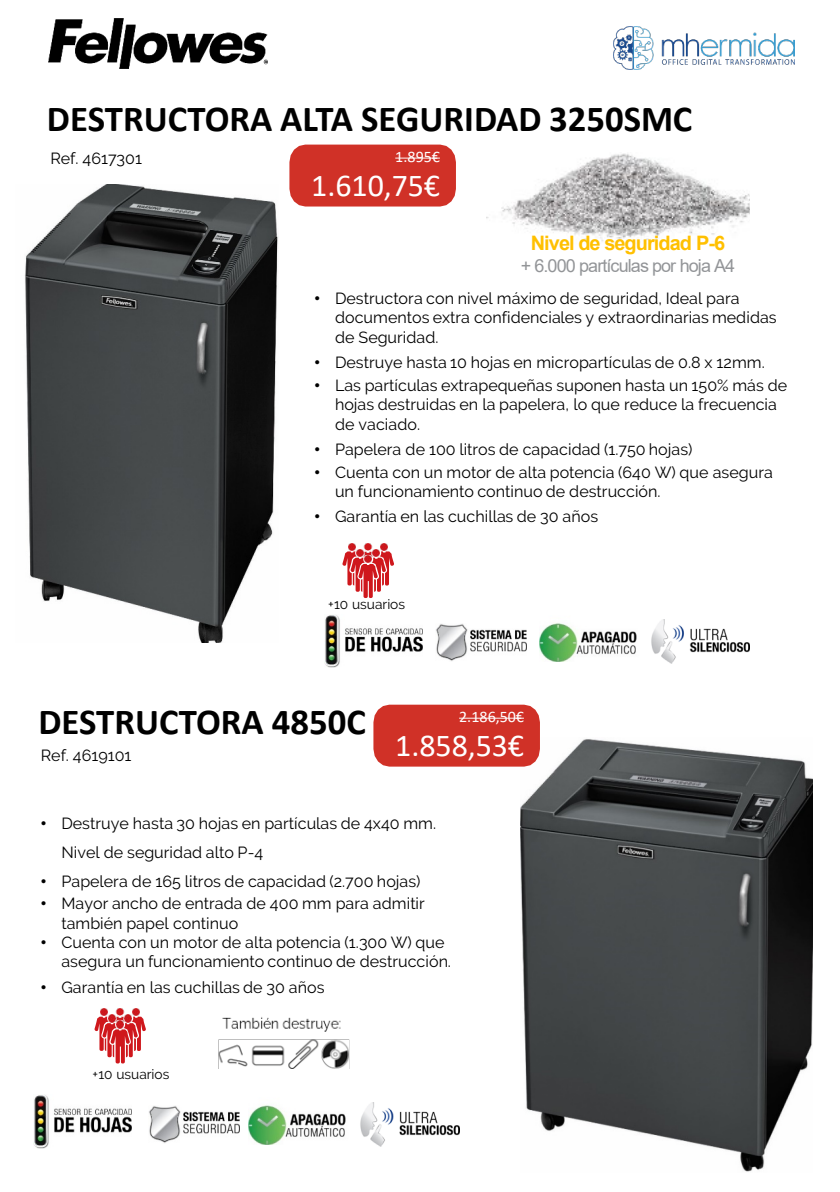
<style>
.page{position:relative;width:840px;height:1192px;background:#fff}
.page>*{position:absolute;margin:0;border:0;box-sizing:border-box;transform-origin:0 0}
.t1{font:700 36.8px "Calibri";color:#000}
.t2{font:32px "Calibri";letter-spacing:-.005em;color:#fff}
.t3{font:700 20px "Arial";letter-spacing:-.05em;color:#ffc000}
.t4{font:18px "Arial";letter-spacing:-.05em;color:#939598}
.t5{font:16px/19.4px "Raleway";letter-spacing:.005em;color:#000}
.t6{font:16px "Calibri";color:#fff}
.t7{font:13.6px "Raleway";color:#000}
.s1{font-family:"Arial"}
</style>
<div class="page">
<img style="left:48px;top:18px;width:219px;height:50px">
<img style="left:360px;top:1102px;width:99px;height:44px">
<svg style="left:95px;top:1008px;width:51px;height:55px"></svg>
<svg style="left:342px;top:543px;width:52px;height:55px"></svg>
<img style="left:248px;top:1105px;width:98px;height:38px">
<img style="left:34px;top:1095px;width:98px;height:52px">
<img style="left:324px;top:615px;width:98px;height:52px">
<img style="left:218px;top:1017px;width:132px;height:50px">
<img style="left:521px;top:739px;width:292px;height:432px">
<img style="left:25px;top:185px;width:254px;height:457px">
<img style="left:436px;top:624px;width:90px;height:37px">
<img style="left:149px;top:1106px;width:90px;height:37px">
<img style="left:651px;top:619px;width:99px;height:44px">
<img style="left:539px;top:623px;width:98px;height:38px">
<img style="left:486px;top:153px;width:264px;height:89px">
<img style="left:613px;top:26px;width:182px;height:43px">
<div style="left:289px;top:144px;width:167px;height:62px;background:#d03127"></div>
<div style="left:373px;top:704px;width:167px;height:62px;background:#d03127"></div>
<p class="t1" style="left:47px;top:93px;width:647px">DESTRUCTORA ALTA SEGURIDAD 3250SMC</p>
<p class="t5" style="left:50px;top:148px;width:93px">Ref. 4617301</p>
<p class="t6" style="left:395px;top:145px;width:46px">1.895€</p>
<p class="t2" style="left:311px;top:163px;width:130px">1.610,75€</p>
<p class="t3" style="left:531px;top:228px;width:196px">Nivel de seguridad P-6</p>
<p class="t4" style="left:521px;top:253px;width:216px">+ 6.000 partículas por hoja A4</p>
<p class="t5" style="left:335px;top:289px;width:443px;text-indent:-21px"><span class="s1">•</span> Destructora con nivel máximo de seguridad, Ideal para documentos extra confidenciales y extraordinarias medidas de Seguridad.</p>
<p class="t5" style="left:314px;top:353px;width:452px"><span class="s1">•</span> Destruye hasta 10 hojas en micropartículas de 0.8 x 12mm.</p>
<p class="t5" style="left:335px;top:375px;width:454px;text-indent:-21px"><span class="s1">•</span> Las partículas extrapequeñas suponen hasta un 150% más de hojas destruidas en la papelera, lo que reduce la frecuencia de vaciado.</p>
<p class="t5" style="left:314px;top:439px;width:380px"><span class="s1">•</span> Papelera de 100 litros de capacidad (1.750 hojas)</p>
<p class="t5" style="left:335px;top:462px;width:439px;text-indent:-21px"><span class="s1">•</span> Cuenta con un motor de alta potencia (640 W) que asegura un funcionamiento continuo de destrucción.</p>
<p class="t5" style="left:314px;top:507px;width:285px"><span class="s1">•</span> Garantía en las cuchillas de 30 años</p>
<p class="t7" style="left:328px;top:596px;width:78px">+10 usuarios</p>
<p class="t1" style="left:38px;top:695px;width:329px">DESTRUCTORA 4850C</p>
<p class="t5" style="left:41px;top:745px;width:92px">Ref. 4619101</p>
<p class="t6" style="left:459px;top:705px;width:66px">2.186,50€</p>
<p class="t2" style="left:395px;top:723px;width:130px">1.858,53€</p>
<p class="t5" style="left:61px;top:808px;width:376px;line-height:29px;text-indent:-21px"><span class="s1">•</span> Destruye hasta 30 hojas en partículas de 4x40 mm.<br>Nivel de seguridad alto P-4</p>
<p class="t5" style="left:41px;top:871px;width:381px"><span class="s1">•</span> Papelera de 165 litros de capacidad (2.700 hojas)</p>
<p class="t5" style="left:61px;top:893px;width:365px;text-indent:-21px"><span class="s1">•</span> Mayor ancho de entrada de 400 mm para admitir también papel continuo</p>
<p class="t5" style="left:61px;top:932px;width:391px;text-indent:-21px"><span class="s1">•</span> Cuenta con un motor de alta potencia (1.300 W) que asegura un funcionamiento continuo de destrucción.</p>
<p class="t5" style="left:41px;top:977px;width:285px"><span class="s1">•</span> Garantía en las cuchillas de 30 años</p>
<p class="t7" style="left:93px;top:1065px;width:78px">+10 usuarios</p>
</div>
